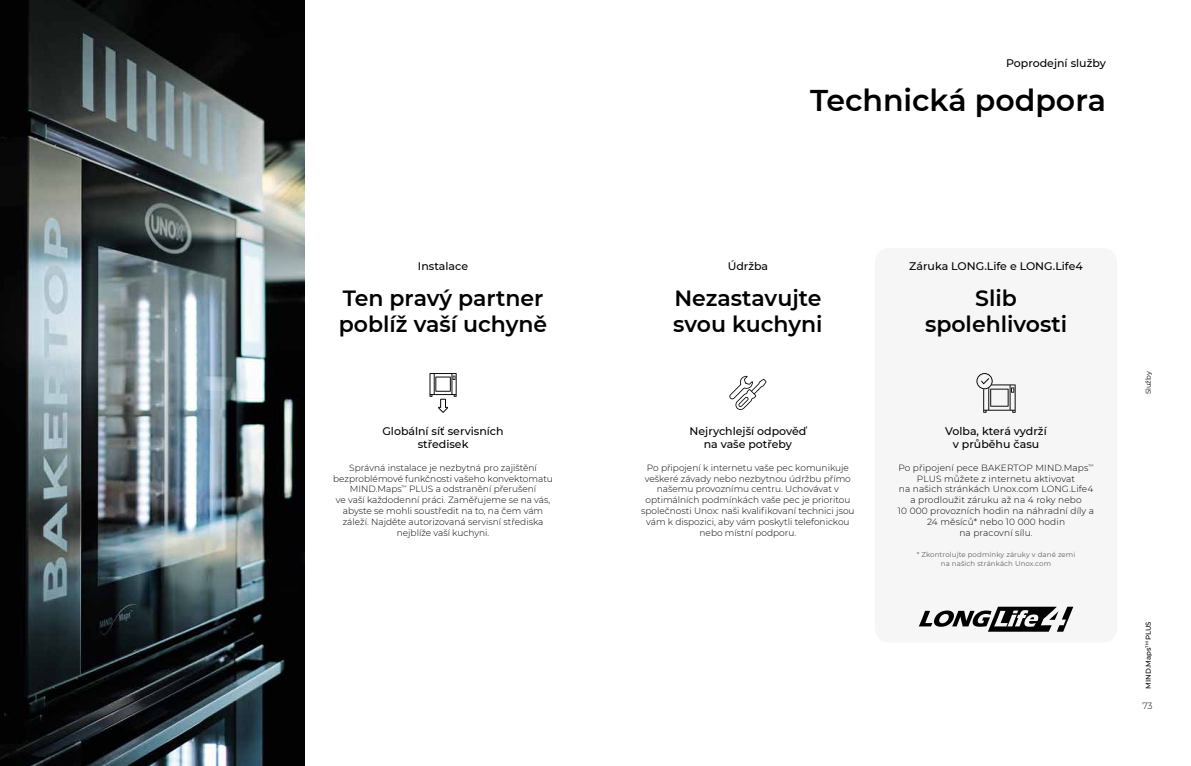
<style>
.page{position:relative;width:1191px;height:766px;background:#fff}
.page>*{position:absolute;margin:0;border:0;box-sizing:border-box;transform-origin:0 0}
.t1{font:600 30px "Montserrat";color:#000}
.t2{font:600 22px/26.4px "Montserrat";color:#000}
.t3{font:500 11px/13.2px "Montserrat";color:#000;text-align:center}
.t4{font:300 9px/10.8px "Montserrat";color:#000;text-align:center}
.t5{font:7px/8.4px "Montserrat";letter-spacing:.015em;color:#646363;text-align:center}
.t6{font:500 7px "Montserrat";color:#000}
.t7{font:7px "Montserrat";color:#000}
</style>
<div class="page">
<img style="left:0;top:0;width:305px;height:765px">
<div style="left:874px;top:248px;width:243px;height:394px;background:#f6f6f6;border-radius:14px"></div>
<svg style="left:918px;top:606px;width:155px;height:25px"></svg>
<svg style="left:429px;top:373px;width:27px;height:39px"></svg>
<svg style="left:729px;top:375px;width:37px;height:35px"></svg>
<svg style="left:976px;top:373px;width:39px;height:39px"></svg>
<p class="t3" style="left:1006px;top:56px;width:101px">Poprodejní služby</p>
<h1 class="t1" style="left:810px;top:79px;width:297px">Technická podpora</h1>
<p class="t3" style="left:418px;top:259px;width:52px">Instalace</p>
<p class="t3" style="left:727px;top:259px;width:42px">Údržba</p>
<p class="t3" style="left:909px;top:259px;width:175px">Záruka LONG.Life e LONG.Life4</p>
<h2 class="t2" style="left:339px;top:283px;width:210px">Ten pravý partner poblíž vaší uchyně</h2>
<h2 class="t2" style="left:673px;top:283px;width:151px">Nezastavujte svou kuchyni</h2>
<h2 class="t2" style="left:925px;top:283px;width:144px;text-align:center">Slib spolehlivosti</h2>
<p class="t7" style="left:1143px;top:394px;width:25px;rotate:-90deg">Služby</p>
<p class="t3" style="left:382px;top:423px;width:123px">Globální síť servisních středisek</p>
<p class="t3" style="left:689px;top:423px;width:118px">Nejrychlejší odpověď na vaše potřeby</p>
<p class="t3" style="left:945px;top:423px;width:103px">Volba, která vydrží v průběhu času</p>
<p class="t4" style="left:333px;top:462px;width:221px">Správná instalace je nezbytná pro zajištění bezproblémové funkčnosti vašeho konvektomatu MIND.Maps<sup>™</sup> PLUS a odstranění přerušení<br>ve vaší každodenní práci. Zaměřujeme se na vás, abyste se mohli soustředit na to, na čem vám záleží. Najděte autorizovaná servisní střediska nejblíže vaší kuchyni.</p>
<p class="t4" style="left:641px;top:462px;width:215px">Po připojení k internetu vaše pec komunikuje veškeré závady nebo nezbytnou údržbu přímo našemu provoznímu centru. Uchovávat v optimálních podmínkách vaše pec je prioritou společnosti Unox: naši kvalifikovaní technici jsou vám k dispozici, aby vám poskytli telefonickou nebo místní podporu.</p>
<p class="t4" style="left:898px;top:462px;width:198px">Po připojení pece BAKERTOP MIND.Maps<sup>™ </sup>PLUS můžete z internetu aktivovat<br>na našich stránkách Unox.com LONG.Life4 a prodloužit záruku až na 4 roky nebo<br>10 000 provozních hodin na náhradní díly a 24 měsíců* nebo 10 000 hodin<br>na pracovní sílu.</p>
<p class="t5" style="left:916px;top:550px;width:160px">* Zkontrolujte podmínky záruky v dané zemi na našich stránkách Unox.com</p>
<p class="t6" style="left:1143px;top:688px;width:69px;rotate:-90deg">MIND.Maps<sup>TM</sup> PLUS</p>
<p class="t4" style="left:1142px;top:700px;width:12px">73</p>
</div>
